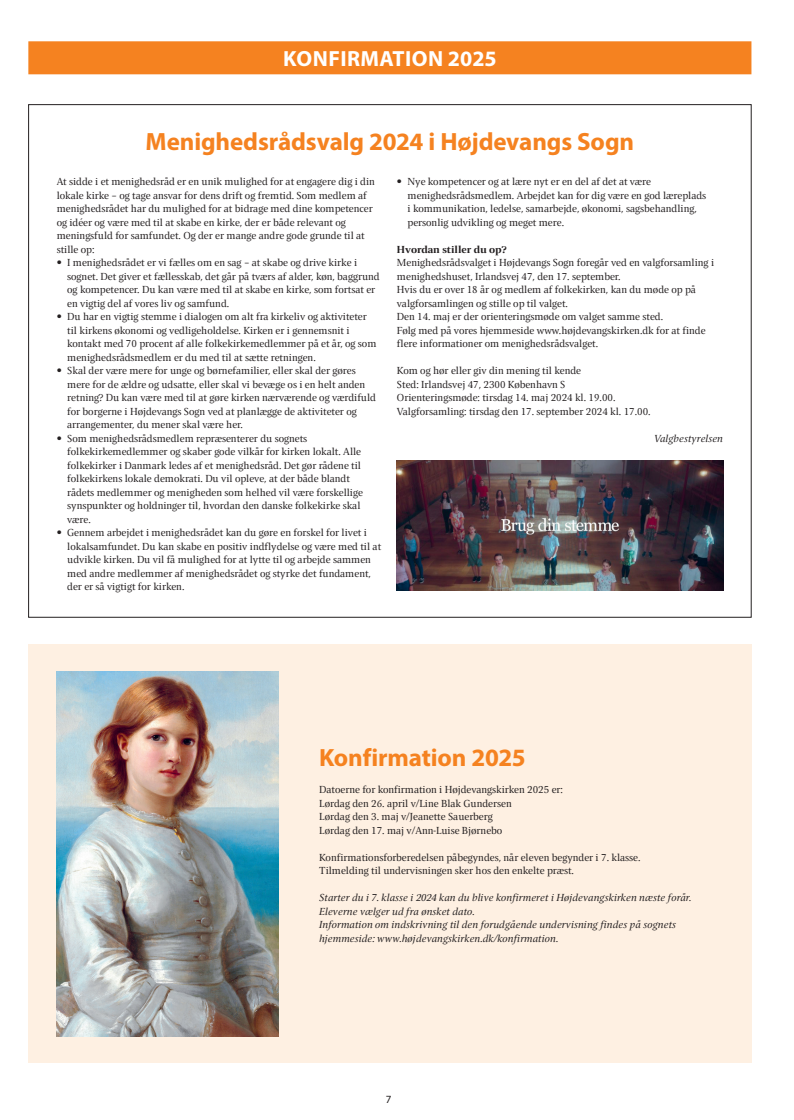
<style>
.page{position:relative;width:794px;height:1120px;background:#fff}
.page>*{position:absolute;margin:0;border:0;box-sizing:border-box;transform-origin:0 0}
.t1{font:700 25px "Myriad Pro";letter-spacing:-.005em;color:#f58220}
.t2{font:700 22px "Myriad Pro";letter-spacing:.02em;color:#fff}
.t3{font:11px/13.5px "Press Serif";color:#231f20}
.t4{font:italic 11px/13.5px "Press Serif";color:#231f20}
.t5{font:700 11px "Press Serif";color:#231f20}
.t6{font:11px "Myriad Pro";color:#231f20}
</style>
<div class="page">
<div style="left:28px;top:644px;width:723px;height:419px;background:#fef0e2"></div>
<div style="left:28px;top:41px;width:723px;height:33px;background:#f58220"></div>
<img style="left:57px;top:671px;width:221px;height:365px">
<img style="left:397px;top:460px;width:326px;height:130px">
<h2 class="t2" style="left:283px;top:44px;width:215px">KONFIRMATION 2025</h2>
<h1 class="t1" style="left:146px;top:125px;width:490px">Menighedsrådsvalg 2024 i Højdevangs Sogn</h1>
<p class="t3" style="left:57px;top:175px;width:320px">At sidde i et menighedsråd er en unik mulighed for at engagere dig i din lokale kirke – og tage ansvar for dens drift og fremtid. Som medlem af menighedsrådet har du mulighed for at bidrage med dine kompetencer og idéer og være med til at skabe en kirke, der er både relevant og meningsfuld for samfundet. Og der er mange andre gode grunde til at stille op:</p>
<p class="t3" style="left:67px;top:256px;width:314px;text-indent:-11px">• I menighedsrådet er vi fælles om en sag – at skabe og drive kirke i sognet. Det giver et fællesskab, det går på tværs af alder, køn, baggrund og kompetencer. Du kan være med til at skabe en kirke, som fortsat er en vigtig del af vores liv og samfund.</p>
<p class="t3" style="left:67px;top:310px;width:311px;text-indent:-11px">• Du har en vigtig stemme i dialogen om alt fra kirkeliv og aktiviteter til kirkens økonomi og vedligeholdelse. Kirken er i gennemsnit i kontakt med 70 procent af alle folkekirkemedlemmer på et år, og som menighedsrådsmedlem er du med til at sætte retningen.</p>
<p class="t3" style="left:67px;top:364px;width:310px;text-indent:-11px">• Skal der være mere for unge og børnefamilier, eller skal der gøres mere for de ældre og udsatte, eller skal vi bevæge os i en helt anden retning? Du kan være med til at gøre kirken nærværende og værdifuld for borgerne i Højdevangs Sogn ved at planlægge de aktiviteter og arrangementer, du mener skal være her.</p>
<p class="t3" style="left:67px;top:432px;width:297px;text-indent:-11px">• Som menighedsrådsmedlem repræsenterer du sognets folkekirkemedlemmer og skaber gode vilkår for kirken lokalt. Alle folkekirker i Danmark ledes af et menighedsråd. Det gør rådene til folkekirkens lokale demokrati. Du vil opleve, at der både blandt rådets medlemmer og menigheden som helhed vil være forskellige synspunkter og holdninger til, hvordan den danske folkekirke skal være.</p>
<p class="t3" style="left:67px;top:526px;width:315px;text-indent:-11px">• Gennem arbejdet i menighedsrådet kan du gøre en forskel for livet i lokalsamfundet. Du kan skabe en positiv indflydelse og være med til at udvikle kirken. Du vil få mulighed for at lytte til og arbejde sammen med andre medlemmer af menighedsrådet og styrke det fundament, der er så vigtigt for kirken.</p>
<p class="t3" style="left:407px;top:175px;width:300px;text-indent:-11px">• Nye kompetencer og at lære nyt er en del af det at være menighedsrådsmedlem. Arbejdet kan for dig være en god læreplads i kommunikation, ledelse, samarbejde, økonomi, sagsbehandling, personlig udvikling og meget mere.</p>
<p class="t5" style="left:397px;top:243px;width:111px">Hvordan stiller du op?</p>
<p class="t3" style="left:397px;top:256px;width:319px">Menighedsrådsvalget i Højdevangs Sogn foregår ved en valgforsamling i menighedshuset, Irlandsvej 47, den 17. september.<br>Hvis du er over 18 år og medlem af folkekirken, kan du møde op på valgforsamlingen og stille op til valget.<br>Den 14. maj er der orienteringsmøde om valget samme sted.<br>Følg med på vores hjemmeside www.højdevangskirken.dk for at finde flere informationer om menighedsrådsvalget.</p>
<p class="t3" style="left:397px;top:364px;width:255px">Kom og hør eller giv din mening til kende<br>Sted: Irlandsvej 47, 2300 København S Orienteringsmøde: tirsdag 14. maj 2024 kl. 19.00.<br>Valgforsamling: tirsdag den 17. september 2024 kl. 17.00.</p>
<p class="t4" style="left:654px;top:432px;width:70px">Valgbestyrelsen</p>
<h1 class="t1" style="left:319px;top:741px;width:208px">Konfirmation 2025</h1>
<p class="t3" style="left:319px;top:783px;width:245px">Datoerne for konfirmation i Højdevangskirken 2025 er:<br>Lørdag den 26. april v/Line Blak Gundersen<br>Lørdag den 3. maj v/Jeanette Sauerberg<br>Lørdag den 17. maj v/Ann-Luise Bjørnebo</p>
<p class="t3" style="left:319px;top:850px;width:323px">Konfirmationsforberedelsen påbegyndes, når eleven begynder i 7. klasse.<br>Tilmelding til undervisningen sker hos den enkelte præst.</p>
<p class="t4" style="left:319px;top:891px;width:374px">Starter du i 7. klasse i 2024 kan du blive konfirmeret i Højdevangskirken næste forår.<br>Eleverne vælger ud fra ønsket dato.<br>Information om indskrivning til den forudgående undervisning findes på sognets hjemmeside: www.højdevangskirken.dk/konfirmation.</p>
<p class="t6" style="left:386px;top:1092px;width:7px">7</p>
</div>
